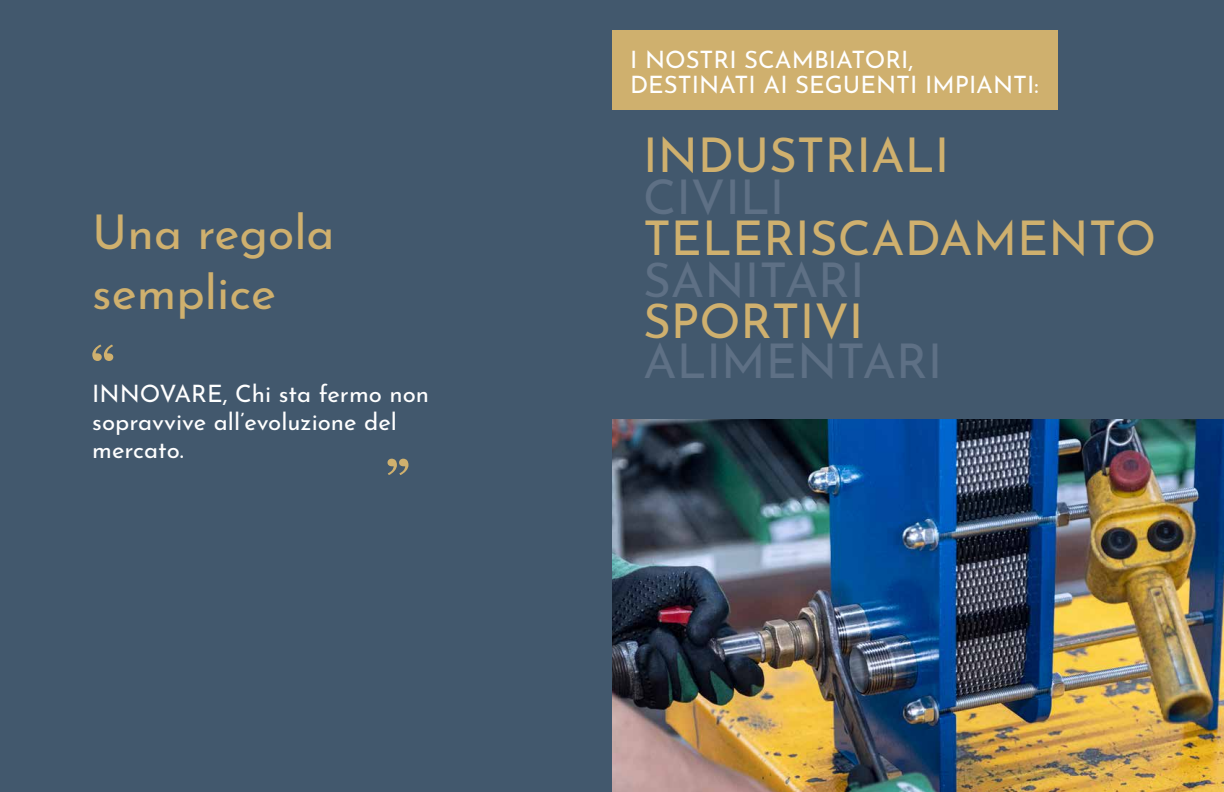
<style>
.page{position:relative;width:1224px;height:792px;background:#fff}
.page>*{position:absolute;margin:0;border:0;box-sizing:border-box;transform-origin:0 0}
.t1{font:48px/83.2px "Josefin Sans";color:#cfb06e}
.t2{font:48px/82.1px "Josefin Sans";color:#5e7085}
.t3{font:24px/28px "Josefin Sans";color:#fff}
</style>
<div class="page">
<div style="left:612px;top:0;width:612px;height:792px;background:#42586d"></div>
<div style="left:0;top:0;width:612px;height:792px;background:#42586d"></div>
<div style="left:612px;top:30px;width:446px;height:79px;background:#cfb06e"></div>
<svg style="left:92px;top:345px;width:21px;height:16px"></svg>
<svg style="left:388px;top:459px;width:20px;height:16px"></svg>
<img style="left:612px;top:420px;width:612px;height:372px">
<h1 class="t1" style="left:92px;top:196px;width:244px;line-height:60px">Una regola semplice</h1>
<p class="t3" style="left:92px;top:377px;width:338px">INNOVARE, Chi sta fermo non sopravvive all’evoluzione del mercato.</p>
<p class="t3" style="left:630px;top:44px;width:410px;line-height:24.9px">I NOSTRI SCAMBIATORI,<br>DESTINATI AI SEGUENTI IMPIANTI:</p>
<h1 class="t1" style="left:643px;top:108px;width:515px">INDUSTRIALI<br>TELERISCADAMENTO<br>SPORTIVI</h1>
<h1 class="t2" style="left:643px;top:150px;width:301px">CIVILI<br>SANITARI<br>ALIMENTARI</h1>
</div>
